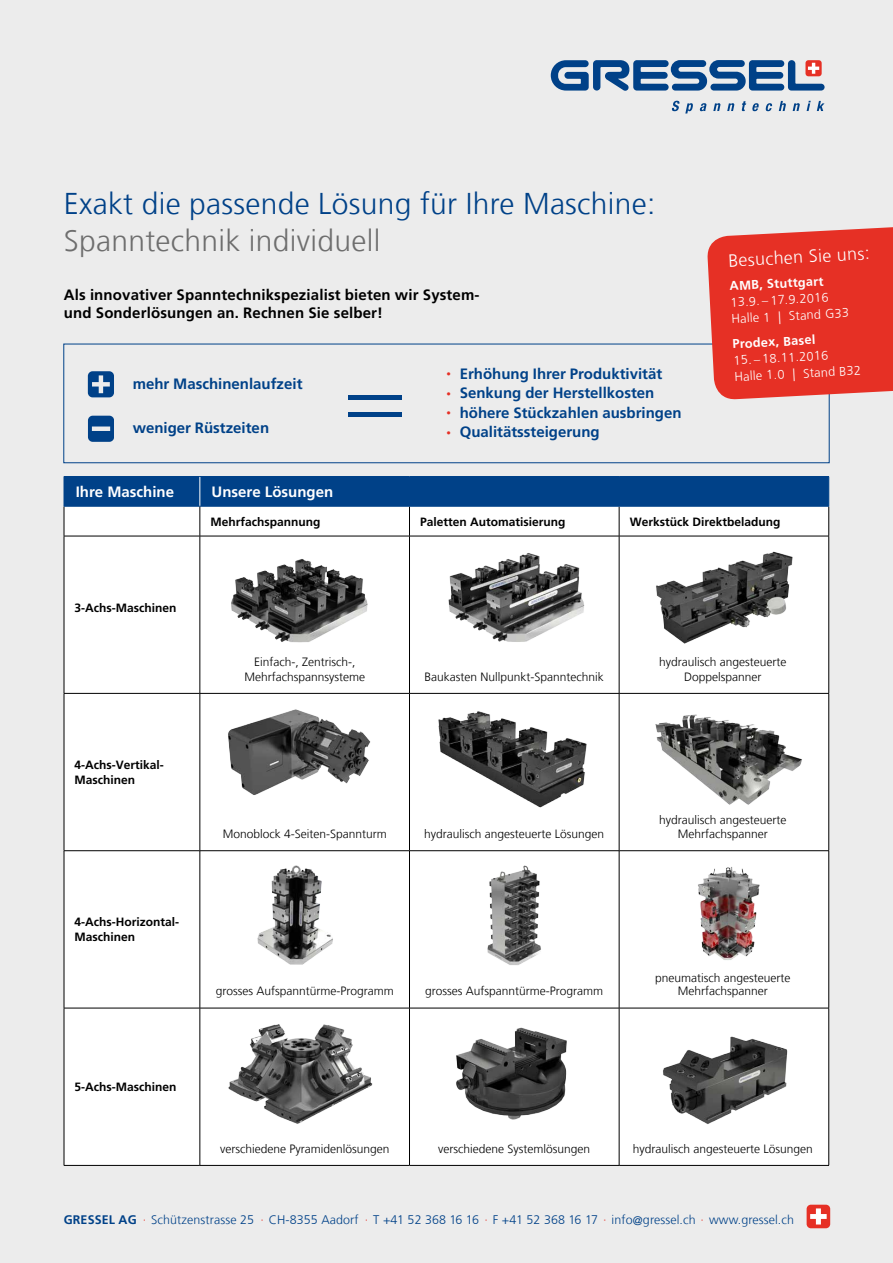
<style>
.page{position:relative;width:893px;height:1263px;background:#ececec}
.page>*{position:absolute;margin:0;border:0;box-sizing:border-box;transform-origin:0 0}
.t1{font:300 30px "Frutiger LT Com";letter-spacing:.01em;color:#004188}
.t2{font:300 30px "Frutiger LT Com";letter-spacing:.01em;color:#6e6e6e}
.t3{font:300 17.7px "Frutiger LT Com";color:#fff}
.t4{font:700 15px "Frutiger LT Com";color:#004188}
.t5{font:700 15px/18px "Frutiger LT Com";letter-spacing:.01em;color:#000}
.t6{font:700 15px "Frutiger LT Com";color:#fff}
.t7{font:300 12.75px/16.5px "Frutiger LT Com";color:#fff}
.t8{font:700 12.75px "Frutiger LT Com";color:#fff}
.t9{font:300 12.45px "Frutiger LT Com";letter-spacing:.01em;color:#004188}
.t10{font:300 12px/14.2px "Frutiger LT Com";color:#000;text-align:center}
.t11{font:700 12px/15px "Frutiger LT Com";color:#000}
.s1{font-size:9px;color:#e63025}
.s2{font-weight:700}
.s3{color:#e63025}
</style>
<div class="page">
<svg style="left:551px;top:60px;width:273px;height:31px"></svg>
<svg style="left:672px;top:101px;width:21px;height:13px"></svg>
<svg style="left:700px;top:103px;width:7px;height:8px"></svg>
<svg style="left:713px;top:103px;width:8px;height:8px"></svg>
<svg style="left:727px;top:103px;width:7px;height:8px"></svg>
<svg style="left:742px;top:101px;width:4px;height:10px"></svg>
<svg style="left:752px;top:103px;width:7px;height:8px"></svg>
<svg style="left:765px;top:103px;width:7px;height:8px"></svg>
<svg style="left:779px;top:101px;width:7px;height:10px"></svg>
<svg style="left:793px;top:103px;width:7px;height:8px"></svg>
<svg style="left:807px;top:101px;width:4px;height:10px"></svg>
<svg style="left:817px;top:101px;width:7px;height:10px"></svg>
<div style="left:807px;top:1205px;width:23px;height:23px;background:#e63025;border-radius:4px"></div>
<svg style="left:810px;top:1208px;width:17px;height:16px"></svg>
<div style="left:65px;top:507px;width:763px;height:658px;background:#fff"></div>
<hr style="left:409px;top:506px;width:1px;height:30px;background:#000">
<hr style="left:619px;top:506px;width:1px;height:30px;background:#000">
<hr style="left:64px;top:536px;width:1px;height:157px;background:#000">
<hr style="left:200px;top:536px;width:209px;height:1px;background:#000">
<hr style="left:200px;top:536px;width:1px;height:157px;background:#000">
<hr style="left:409px;top:536px;width:210px;height:1px;background:#000">
<hr style="left:409px;top:536px;width:1px;height:157px;background:#000">
<hr style="left:619px;top:536px;width:210px;height:1px;background:#000">
<hr style="left:619px;top:536px;width:1px;height:157px;background:#000">
<hr style="left:828px;top:536px;width:1px;height:157px;background:#000">
<hr style="left:64px;top:693px;width:136px;height:1px;background:#000">
<hr style="left:64px;top:694px;width:1px;height:156px;background:#000">
<hr style="left:200px;top:693px;width:209px;height:1px;background:#000">
<hr style="left:200px;top:694px;width:1px;height:156px;background:#000">
<hr style="left:409px;top:693px;width:210px;height:1px;background:#000">
<hr style="left:409px;top:694px;width:1px;height:156px;background:#000">
<hr style="left:619px;top:693px;width:210px;height:1px;background:#000">
<hr style="left:619px;top:694px;width:1px;height:156px;background:#000">
<hr style="left:828px;top:694px;width:1px;height:156px;background:#000">
<hr style="left:64px;top:850px;width:136px;height:1px;background:#000">
<hr style="left:64px;top:851px;width:1px;height:157px;background:#000">
<hr style="left:200px;top:850px;width:209px;height:1px;background:#000">
<hr style="left:200px;top:851px;width:1px;height:157px;background:#000">
<hr style="left:409px;top:850px;width:210px;height:1px;background:#000">
<hr style="left:409px;top:851px;width:1px;height:157px;background:#000">
<hr style="left:619px;top:850px;width:210px;height:1px;background:#000">
<hr style="left:619px;top:851px;width:1px;height:157px;background:#000">
<hr style="left:828px;top:851px;width:1px;height:157px;background:#000">
<hr style="left:64px;top:1008px;width:136px;height:1px;background:#000">
<hr style="left:64px;top:1008px;width:1px;height:157px;background:#000">
<hr style="left:200px;top:1008px;width:209px;height:1px;background:#000">
<hr style="left:200px;top:1008px;width:1px;height:157px;background:#000">
<hr style="left:409px;top:1008px;width:210px;height:1px;background:#000">
<hr style="left:409px;top:1008px;width:1px;height:157px;background:#000">
<hr style="left:619px;top:1008px;width:210px;height:1px;background:#000">
<hr style="left:619px;top:1008px;width:1px;height:157px;background:#000">
<hr style="left:828px;top:1008px;width:1px;height:157px;background:#000">
<hr style="left:64px;top:1165px;width:136px;height:1px;background:#000">
<hr style="left:200px;top:1165px;width:209px;height:1px;background:#000">
<hr style="left:409px;top:1165px;width:210px;height:1px;background:#000">
<hr style="left:619px;top:1165px;width:210px;height:1px;background:#000">
<hr style="left:828px;top:506px;width:1px;height:30px;background:#000">
<hr style="left:64px;top:506px;width:1px;height:30px;background:#000">
<hr style="left:200px;top:506px;width:1px;height:30px;background:#000">
<hr style="left:64px;top:536px;width:136px;height:1px;background:#000">
<div style="left:64px;top:476px;width:765px;height:30px;background:#004188"></div>
<hr style="left:64px;top:506px;width:136px;height:1px;background:#004188">
<hr style="left:200px;top:506px;width:209px;height:1px;background:#004188">
<hr style="left:409px;top:506px;width:210px;height:1px;background:#004188">
<hr style="left:619px;top:506px;width:210px;height:1px;background:#004188">
<img style="left:678px;top:861px;width:109px;height:103px">
<img style="left:653px;top:537px;width:140px;height:112px">
<img style="left:446px;top:1017px;width:139px;height:109px">
<img style="left:428px;top:691px;width:173px;height:125px">
<img style="left:445px;top:865px;width:130px;height:104px">
<img style="left:438px;top:541px;width:154px;height:119px">
<img style="left:640px;top:1026px;width:166px;height:109px">
<img style="left:638px;top:707px;width:172px;height:108px">
<img style="left:217px;top:1013px;width:159px;height:118px">
<img style="left:223px;top:692px;width:149px;height:108px">
<img style="left:224px;top:540px;width:147px;height:111px">
<img style="left:231px;top:863px;width:120px;height:103px">
<svg style="left:88px;top:371px;width:26px;height:26px"></svg>
<svg style="left:88px;top:416px;width:26px;height:26px"></svg>
<hr style="left:348px;top:412px;width:54px;height:4px;background:#004188">
<hr style="left:348px;top:396px;width:54px;height:4px;background:#004188">
<svg style="left:706px;top:227px;width:187px;height:173px;background:#e63f35"></svg>
<h1 class="t1" style="left:64px;top:186px;width:593px">Exakt die passende Lösung für Ihre Maschine:</h1>
<h1 class="t2" style="left:64px;top:224px;width:318px">Spanntechnik individuell</h1>
<p class="t5" style="left:64px;top:286px;width:417px">Als innovativer Spanntechnikspezialist bieten wir System&shy;und Sonderlösungen an. Rechnen Sie selber!</p>
<p class="t4" style="left:133px;top:375px;width:171px">mehr Maschinenlaufzeit</p>
<p class="t4" style="left:133px;top:419px;width:138px">weniger Rüstzeiten</p>
<p class="t4" style="left:446px;top:365px;width:217px"><span class="s1">•</span> Erhöhung Ihrer Produktivität</p>
<p class="t4" style="left:446px;top:384px;width:209px"><span class="s1">•</span> Senkung der Herstellkosten</p>
<p class="t4" style="left:446px;top:404px;width:237px"><span class="s1">•</span> höhere Stückzahlen ausbringen</p>
<p class="t4" style="left:446px;top:423px;width:155px"><span class="s1">•</span> Qualitätssteigerung</p>
<h2 class="t3" style="left:728px;top:250px;width:143px;rotate:-3deg">Besuchen Sie uns:</h2>
<p class="t8" style="left:729px;top:278px;width:95px;rotate:-3deg">AMB, Stuttgart</p>
<p class="t7" style="left:730px;top:294px;width:119px;rotate:-3deg">13.9. – 17.9.2016<br>Halle 1 | Stand G33</p>
<p class="t8" style="left:732px;top:336px;width:84px;rotate:-3deg">Prodex, Basel</p>
<p class="t7" style="left:733px;top:352px;width:128px;rotate:-3deg">15. – 18.11.2016<br>Halle 1.0 | Stand B32</p>
<p class="t6" style="left:76px;top:483px;width:100px">Ihre Maschine</p>
<p class="t6" style="left:212px;top:483px;width:123px">Unsere Lösungen</p>
<p class="t11" style="left:210px;top:514px;width:111px">Mehrfachspannung</p>
<p class="t11" style="left:420px;top:514px;width:147px">Paletten Automatisierung</p>
<p class="t11" style="left:630px;top:514px;width:152px">Werkstück Direktbeladung</p>
<p class="t11" style="left:75px;top:600px;width:103px">3-Achs-Maschinen</p>
<p class="t11" style="left:75px;top:757px;width:91px">4-Achs-Vertikal-<br>Maschinen</p>
<p class="t11" style="left:75px;top:915px;width:106px">4-Achs-Horizontal-<br>Maschinen</p>
<p class="t11" style="left:75px;top:1079px;width:103px">5-Achs-Maschinen</p>
<p class="t10" style="left:244px;top:655px;width:122px">Einfach-, Zentrisch-,<br>Mehrfachspannsysteme</p>
<p class="t10" style="left:425px;top:669px;width:181px">Baukasten Nullpunkt-Spanntechnik</p>
<p class="t10" style="left:223px;top:827px;width:166px">Monoblock 4-Seiten-Spannturm</p>
<p class="t10" style="left:424px;top:827px;width:182px">hydraulisch angesteuerte Lösungen</p>
<p class="t10" style="left:659px;top:655px;width:129px">hydraulisch angesteuerte<br>Doppelspanner</p>
<p class="t10" style="left:659px;top:812px;width:129px">hydraulisch angesteuerte<br>Mehrfachspanner</p>
<p class="t10" style="left:216px;top:984px;width:180px">grosses Aufspanntürme-Programm</p>
<p class="t10" style="left:425px;top:984px;width:180px">grosses Aufspanntürme-Programm</p>
<p class="t10" style="left:655px;top:971px;width:137px;line-height:13.5px">pneumatisch angesteuerte<br>Mehrfachspanner</p>
<p class="t10" style="left:220px;top:1141px;width:171px">verschiedene Pyramidenlösungen</p>
<p class="t10" style="left:438px;top:1141px;width:154px">verschiedene Systemlösungen</p>
<p class="t10" style="left:633px;top:1141px;width:182px">hydraulisch angesteuerte Lösungen</p>
<p class="t9" style="left:64px;top:1213px;width:732px"><span class="s2">GRESSEL AG</span> <span class="s3">·</span> Schützenstrasse 25 <span class="s3">·</span> CH-8355 Aadorf <span class="s3">·</span> T +41 52 368 16 16 <span class="s3">·</span> F +41 52 368 16 17 <span class="s3">·</span> info@gressel.ch <span class="s3">·</span> www.gressel.ch</p>
</div>
